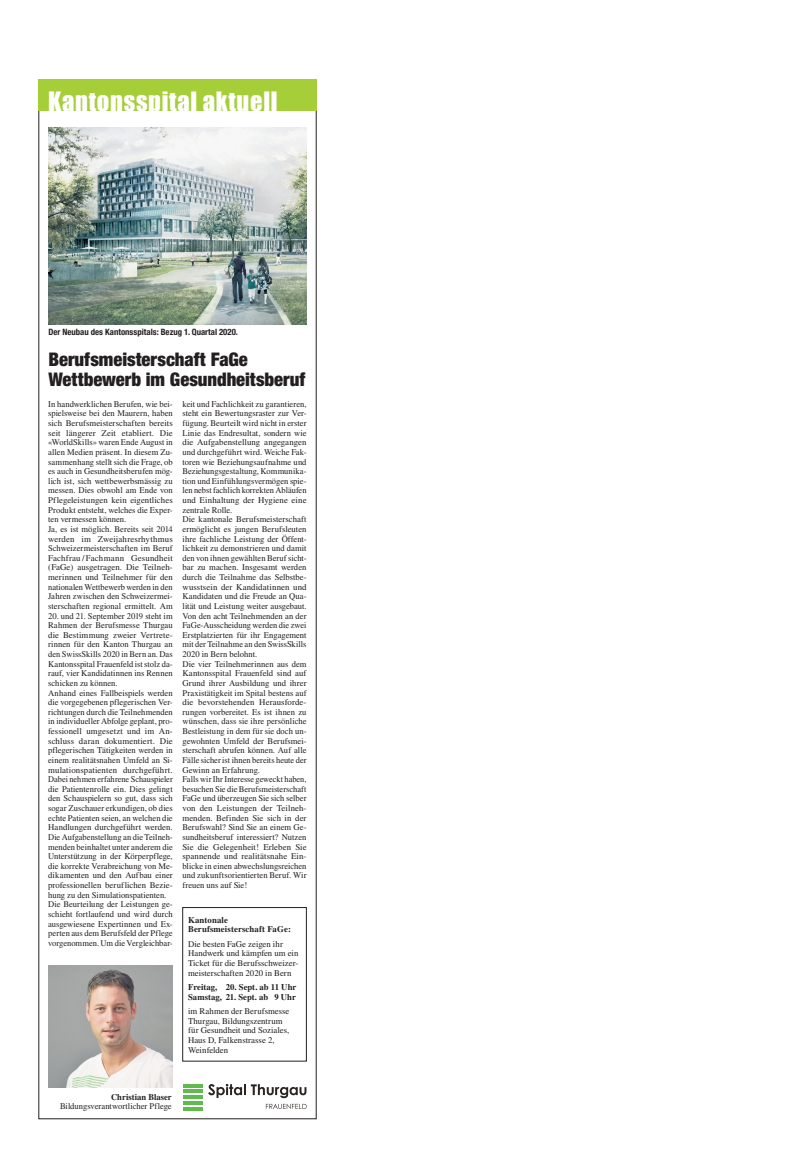
<style>
.page{position:relative;width:787px;height:1161px;background:#fff}
.page>*{position:absolute;margin:0;border:0;box-sizing:border-box;transform-origin:0 0}
.t1{font:24.5px "Impact";letter-spacing:.03em;color:#fff}
.t2{font:900 condensed 18.81px/20.1px "Helvetica Neue";color:#231f20}
.t3{font:8.75px/9.6px "Times";color:#231f20}
.t4{font:700 8.75px/9.6px "Times";letter-spacing:.01em;color:#231f20}
.t5{font:700 condensed 8.75px "Helvetica Neue";color:#231f20}
</style>
<div class="page">
<div style="left:38px;top:79px;width:278px;height:32px;background:#a6ce39"></div>
<img style="left:49px;top:965px;width:123px;height:122px">
<hr style="left:183px;top:1084px;width:19px;height:3px;background:#5fbb4e">
<hr style="left:183px;top:1107px;width:19px;height:3px;background:#5fbb4e">
<hr style="left:183px;top:1089px;width:19px;height:4px;background:#5fbb4e">
<hr style="left:183px;top:1095px;width:19px;height:4px;background:#5fbb4e">
<hr style="left:183px;top:1101px;width:19px;height:3px;background:#5fbb4e">
<svg style="left:208px;top:1084px;width:98px;height:14px"></svg>
<svg style="left:266px;top:1104px;width:40px;height:5px"></svg>
<img style="left:49px;top:128px;width:257px;height:196px">
<div style="left:182px;top:907px;width:124px;height:154px;border:1px solid #231f20"></div>
<h1 class="t1" style="left:48px;top:82px;width:231px">Kantonsspital aktuell</h1>
<p class="t5" style="left:48px;top:326px;width:191px">Der Neubau des Kantonsspitals: Bezug 1. Quartal 2020.</p>
<h2 class="t2" style="left:48px;top:349px;width:258px">Berufsmeisterschaft FaGe<br>Wettbewerb im Gesundheitsberuf</h2>
<p class="t3" style="left:48px;top:399px;width:126px">In handwerklichen Berufen, wie bei&shy;spielsweise bei den Maurern, haben sich Berufsmeisterschaften bereits seit längerer Zeit etabliert. Die «WorldSkills» waren Ende August in allen Medien präsent. In diesem Zu&shy;sammenhang stellt sich die Frage, ob es auch in Gesundheitsberufen mög&shy;lich ist, sich wettbewerbsmässig zu messen. Dies obwohl am Ende von Pflegeleistungen kein eigentliches Produkt entsteht, welches die Exper&shy;ten vermessen können.<br>Ja, es ist möglich. Bereits seit 2014 werden im Zweijahresrhythmus Schweizermeisterschaften im Beruf Fachfrau / Fachmann Gesundheit (FaGe) ausgetragen. Die Teilneh&shy;merinnen und Teilnehmer für den nationalen Wettbewerb werden in den Jahren zwischen den Schweizermei&shy;sterschaften regional ermittelt. Am</p>
<p class="t3" style="left:48px;top:611px;width:126px">20. und 21. September 2019 steht im Rahmen der Berufsmesse Thurgau die Bestimmung zweier Vertrete&shy;rinnen für den Kanton Thurgau an den SwissSkills 2020 in Bern an. Das Kantonsspital Frauenfeld ist stolz da&shy;rauf, vier Kandidatinnen ins Rennen schicken zu können.<br>Anhand eines Fallbeispiels werden die vorgegebenen pflegerischen Ver&shy;richtungen durch die Teilnehmenden in individueller Abfolge geplant, pro&shy;fessionell umgesetzt und im An&shy;schluss daran dokumentiert. Die pflegerischen Tätigkeiten werden in einem realitätsnahen Umfeld an Si&shy;mulationspatienten durchgeführt.<br>Dabei nehmen erfahrene Schauspieler die Patientenrolle ein. Dies gelingt den Schauspielern so gut, dass sich sogar Zuschauer erkundigen, ob dies echte Patienten seien, an welchen die Handlungen durchgeführt werden.<br>Die Aufgabenstellung an die Teilneh&shy;menden beinhaltet unter anderem die Unterstützung in der Körperpflege, die korrekte Verabreichung von Me&shy;dikamenten und den Aufbau einer professionellen beruflichen Bezie&shy;hung zu den Simulationspatienten.<br>Die Beurteilung der Leistungen ge&shy;schieht fortlaufend und wird durch ausgewiesene Expertinnen und Ex&shy;perten aus dem Berufsfeld der Pflege vorgenommen. Um die Vergleichbar-</p>
<p class="t3" style="left:182px;top:399px;width:126px">keit und Fachlichkeit zu garantieren, steht ein Bewertungsraster zur Ver&shy;fügung. Beurteilt wird nicht in erster Linie das Endresultat, sondern wie die Aufgabenstellung angegangen und durchgeführt wird. Weiche Fak&shy;toren wie Beziehungsaufnahme und Beziehungsgestaltung, Kommunika&shy;tion und Einfühlungsvermögen spie&shy;len nebst fachlich korrekten Abläufen und Einhaltung der Hygiene eine zentrale Rolle.<br>Die kantonale Berufsmeisterschaft ermöglicht es jungen Berufsleuten ihre fachliche Leistung der Öffent&shy;lichkeit zu demonstrieren und damit den von ihnen gewählten Beruf sicht&shy;bar zu machen. Insgesamt werden durch die Teilnahme das Selbstbe&shy;wusstsein der Kandidatinnen und Kandidaten und die Freude an Qua&shy;lität und Leistung weiter ausgebaut.<br>Von den acht Teilnehmenden an der FaGe-Ausscheidung werden die zwei Erstplatzierten für ihr Engagement mit der Teilnahme an den SwissSkills 2020 in Bern belohnt.<br>Die vier Teilnehmerinnen aus dem Kantonsspital Frauenfeld sind auf Grund ihrer Ausbildung und ihrer Praxistätigkeit im Spital bestens auf die bevorstehenden Herausforde&shy;rungen vorbereitet. Es ist ihnen zu wünschen, dass sie ihre persönliche Bestleistung in dem für sie doch un&shy;gewohnten Umfeld der Berufsmei&shy;sterschaft abrufen können. Auf alle Fälle sicher ist ihnen bereits heute der Gewinn an Erfahrung.<br>Falls wir Ihr Interesse geweckt haben, besuchen Sie die Berufsmeisterschaft FaGe und überzeugen Sie sich selber von den Leistungen der Teilneh&shy;menden. Befinden Sie sich in der Berufswahl? Sind Sie an einem Ge&shy;sundheitsberuf interessiert? Nutzen Sie die Gelegenheit! Erleben Sie spannende und realitätsnahe Ein&shy;blicke in einen abwechslungsreichen und zukunftsorientierten Beruf. Wir freuen uns auf Sie!</p>
<p class="t4" style="left:188px;top:915px;width:105px">Kantonale<br>Berufsmeisterschaft FaGe:</p>
<p class="t3" style="left:188px;top:939px;width:112px">Die besten FaGe zeigen ihr<br>Handwerk und kämpfen um ein<br>Ticket für die Berufsschweizer&shy;meisterschaften 2020 in Bern</p>
<p class="t4" style="left:188px;top:982px;width:110px">Freitag, 20. Sept. ab 11 Uhr<br>Samstag, 21. Sept. ab 9 Uhr</p>
<p class="t3" style="left:188px;top:1006px;width:103px">im Rahmen der Berufsmesse<br>Thurgau, Bildungszentrum für Gesundheit und Soziales,<br>Haus D, Falkenstrasse 2,<br>Weinfelden</p>
<p class="t4" style="left:111px;top:1091px;width:62px">Christian Blaser</p>
<p class="t3" style="left:60px;top:1101px;width:113px">Bildungsverantwortlicher Pflege</p>
</div>
